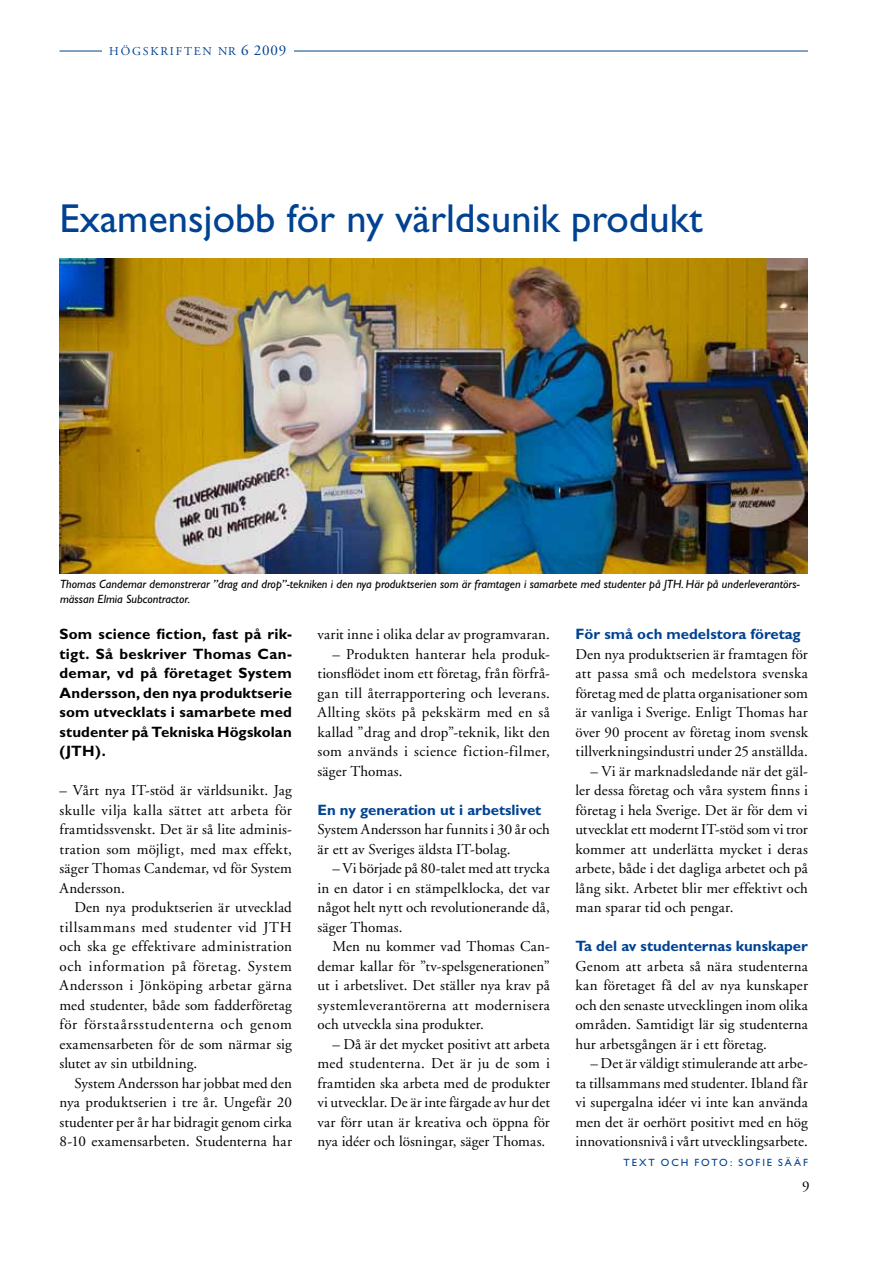
<style>
.page{position:relative;width:893px;height:1263px;background:#fff}
.page>*{position:absolute;margin:0;border:0;box-sizing:border-box;transform-origin:0 0}
.t1{font:40.5px "Gill Sans";color:#004292}
.t2{font:15px/19.5px "Adobe Garamond";letter-spacing:.01em;color:#000;text-align:justify}
.t3{font:700 15px/19.5px "Gill Sans";letter-spacing:.01em;color:#000;text-align:justify}
.t4{font:700 15px "Gill Sans";color:#004292}
.t5{font:italic 12px/14.4px "Gill Sans";color:#000}
.t6{font:12px "Adobe Garamond";letter-spacing:.15em;color:#004292}
.t7{font:10.5px "Gill Sans";letter-spacing:.18em;color:#004292}
.s1{font-size:15px}
</style>
<div class="page">
<hr style="left:60px;top:51px;width:748px;height:1px;background:#004292">
<div style="left:102px;top:44px;width:191px;height:20px;background:#fff"></div>
<img style="left:60px;top:258px;width:748px;height:315px">
<p class="t6" style="left:109px;top:44px;width:178px">HÖGSKRIFTEN NR <span class="s1">6 2009</span></p>
<h1 class="t1" style="left:60px;top:196px;width:645px">Examensjobb för ny världsunik produkt</h1>
<p class="t5" style="left:60px;top:577px;width:741px">Thomas Candemar demonstrerar ”drag and drop”-tekniken i den nya produktserien som är framtagen i samarbete med studenter på JTH. Här på underleverantörs&shy;mässan Elmia Subcontractor.</p>
<p class="t3" style="left:60px;top:624px;width:234px">Som science fiction, fast på rik&shy;tigt. Så beskriver Thomas Can&shy;demar, vd på företaget System Andersson, den nya produktserie som utvecklats i samarbete med studenter på Tekniska Högskolan (JTH).</p>
<p class="t2" style="left:60px;top:781px;width:234px">– Vårt nya IT-stöd är världsunikt. Jag skulle vilja kalla sättet att arbeta för framtidssvenskt. Det är så lite adminis&shy;tration som möjligt, med max effekt, säger Thomas Candemar, vd för System Andersson.</p>
<p class="t2" style="left:60px;top:898px;width:234px;text-indent:15px">Den nya produktserien är utvecklad tillsammans med studenter vid JTH och ska ge effektivare administration och information på företag. System Andersson i Jönköping arbetar gärna med studenter, både som fadderföretag för förstaårsstudenterna och genom examensarbeten för de som närmar sig slutet av sin utbildning.</p>
<p class="t2" style="left:60px;top:1073px;width:234px;text-indent:15px">System Andersson har jobbat med den nya produktserien i tre år. Ungefär 20 studenter per år har bidragit genom cirka 8-10 examensarbeten. Studenterna har</p>
<p class="t2" style="left:317px;top:625px;width:234px">varit inne i olika delar av programvaran.</p>
<p class="t2" style="left:317px;top:644px;width:234px;text-indent:15px">– Produkten hanterar hela produk&shy;tionsflödet inom ett företag, från förfrå&shy;gan till återrapportering och leverans.<br>Allting sköts på pekskärm med en så kallad ”drag and drop”-teknik, likt den som används i science fiction-filmer, säger Thomas.</p>
<p class="t4" style="left:317px;top:801px;width:225px">En ny generation ut i arbetslivet</p>
<p class="t2" style="left:317px;top:820px;width:234px">System Andersson har funnits i 30 år och är ett av Sveriges äldsta IT-bolag.</p>
<p class="t2" style="left:317px;top:859px;width:234px;text-indent:15px">– Vi började på 80-talet med att trycka in en dator i en stämpelklocka, det var något helt nytt och revolutionerande då, säger Thomas.</p>
<p class="t2" style="left:317px;top:937px;width:234px;text-indent:15px">Men nu kommer vad Thomas Can&shy;demar kallar för ”tv-spelsgenerationen” ut i arbetslivet. Det ställer nya krav på systemleverantörerna att modernisera och utveckla sina produkter.</p>
<p class="t2" style="left:317px;top:1034px;width:234px;text-indent:15px">– Då är det mycket positivt att arbeta med studenterna. Det är ju de som i framtiden ska arbeta med de produkter vi utvecklar. De är inte färgade av hur det var förr utan är kreativa och öppna för nya idéer och lösningar, säger Thomas.</p>
<p class="t4" style="left:575px;top:625px;width:227px">För små och medelstora företag</p>
<p class="t2" style="left:575px;top:644px;width:234px">Den nya produktserien är framtagen för att passa små och medelstora svenska företag med de platta organisationer som är vanliga i Sverige. Enligt Thomas har över 90 procent av företag inom svensk tillverkningsindustri under 25 anställda.</p>
<p class="t2" style="left:575px;top:761px;width:234px;text-indent:15px">– Vi är marknadsledande när det gäl&shy;ler dessa företag och våra system finns i företag i hela Sverige. Det är för dem vi utvecklat ett modernt IT-stöd som vi tror kommer att underlätta mycket i deras arbete, både i det dagliga arbetet och på lång sikt. Arbetet blir mer effektivt och man sparar tid och pengar.</p>
<p class="t4" style="left:575px;top:937px;width:234px">Ta del av studenternas kunskaper</p>
<p class="t2" style="left:575px;top:956px;width:234px">Genom att arbeta så nära studenterna kan företaget få del av nya kunskaper och den senaste utvecklingen inom olika områden. Samtidigt lär sig studenterna hur arbetsgången är i ett företag.</p>
<p class="t2" style="left:575px;top:1054px;width:234px;text-indent:15px">– Det är väldigt stimulerande att arbe&shy;ta tillsammans med studenter. Ibland får vi supergalna idéer vi inte kan använda men det är oerhört positivt med en hög innovationsnivå i vårt utvecklingsarbete.</p>
<p class="t7" style="left:624px;top:1156px;width:88px">TE XTOC HFOTO</p>
<p class="t7" style="left:730px;top:1156px;width:79px">: SOFIE SÄÄ F</p>
<p class="t2" style="left:802px;top:1177px;width:9px">9</p>
</div>
